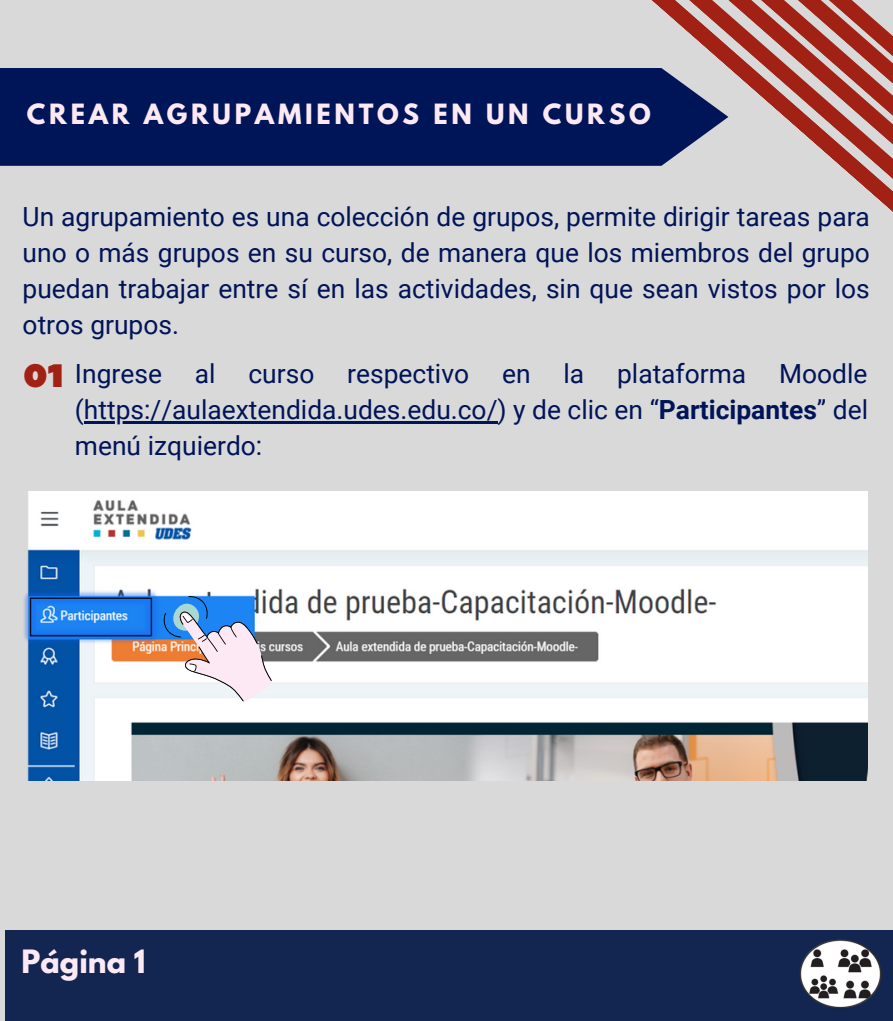
<style>
.page{position:relative;width:893px;height:1021px;background:#fff}
.page>*{position:absolute;margin:0;border:0;box-sizing:border-box;transform-origin:0 0}
.t1{font:32.4px "Peace Sans";color:#a22115}
.t2{font:700 28.5px "League Spartan";color:#fce9f3}
.t3{font:26.4px/36px "Roboto";color:#001458;text-align:justify}
.t4{font:700 24.75px "League Spartan";letter-spacing:.15em;color:#fce9f3}
.s1{font-weight:700}
</style>
<div class="page">
<div style="left:0;top:0;width:892px;height:1020px;background:#d9d9d9"></div>
<div style="left:0;top:68px;width:616px;height:97px;background:#001458"></div>
<div style="left:6px;top:930px;width:886px;height:90px;background:#132652"></div>
<div style="left:616px;top:68px;width:18px;height:98px;background:#001458"></div>
<svg style="left:634px;top:0;width:20px;height:166px;fill:#001458"></svg>
<svg style="left:654px;top:0;width:18px;height:166px;fill:#001458"></svg>
<svg style="left:672px;top:0;width:220px;height:201px"></svg>
<img style="left:799px;top:939px;width:82px;height:70px">
<hr style="left:84px;top:421px;width:413px;height:2px;background:#001458">
<img style="left:23px;top:491px;width:844px;height:289px">
<svg style="left:157px;top:586px;width:125px;height:134px;background:#c4cde0"></svg>
<p class="t4" style="left:27px;top:101px;width:625px">CREAR AGRUPAMIENTOS EN UN CURSO</p>
<p class="t3" style="left:23px;top:199px;width:848px">Un agrupamiento es una colección de grupos, permite dirigir tareas para uno o más grupos en su curso, de manera que los miembros del grupo puedan trabajar entre sí en las actividades, sin que sean vistos por los otros grupos.</p>
<p class="t1" style="left:23px;top:354px;width:42px">01</p>
<p class="t3" style="left:75px;top:356px;width:794px">Ingrese al curso respectivo en la plataforma Moodle (https://aulaextendida.udes.edu.co/) y de clic en “<span class="s1">Participantes</span>” del menú izquierdo:</p>
<p class="t2" style="left:21px;top:947px;width:126px">Página 1</p>
</div>
